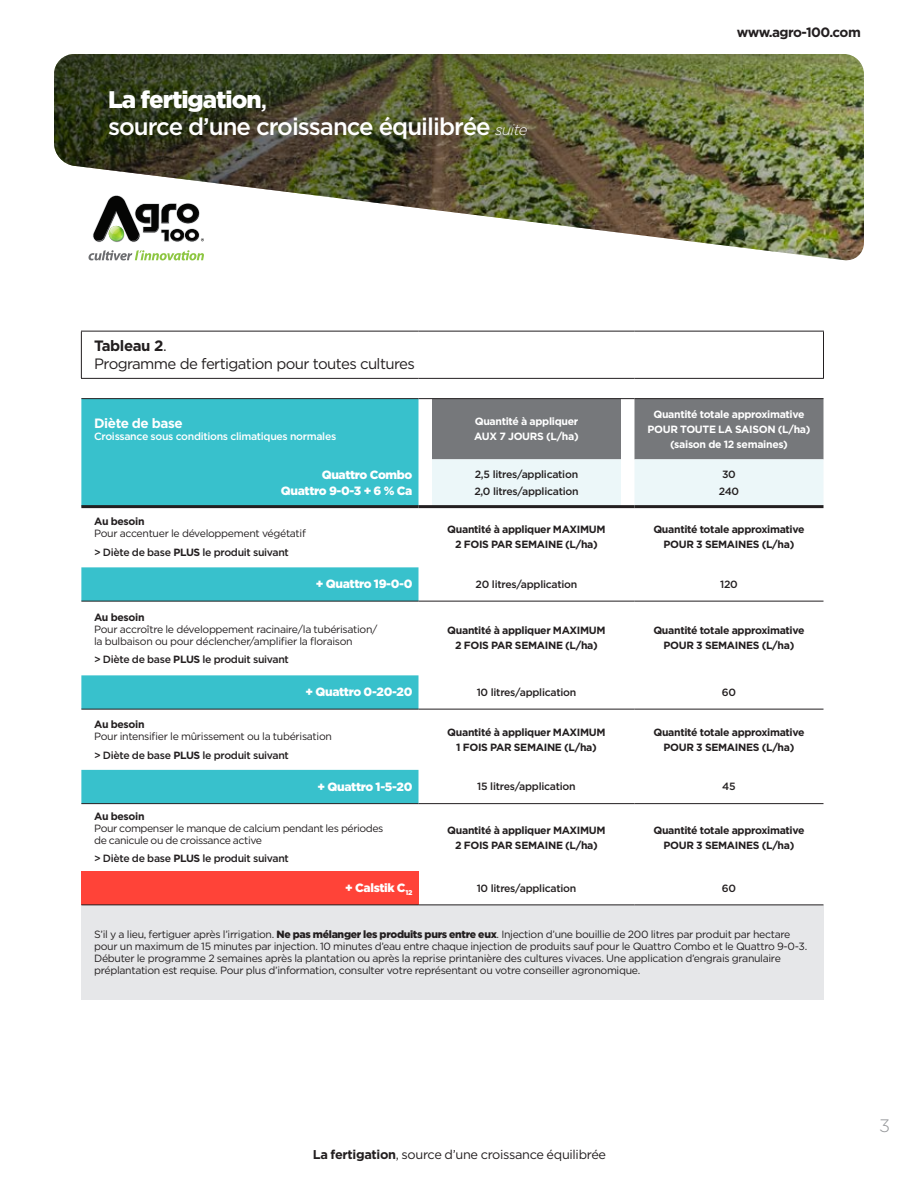
<style>
.page{position:relative;width:918px;height:1188px;background:#fff}
.page>*{position:absolute;margin:0;border:0;box-sizing:border-box;transform-origin:0 0}
.Nom{font:500 24px/27px "Gotham";letter-spacing:-.04em;color:#fff}
.t1{font:300 18px "Gotham";color:#939598}
.t2{font:15px "Gotham";letter-spacing:-.04em;color:#231f20}
.t3{font:700 15px "Gotham";letter-spacing:-.03em;color:#231f20}
.t4{font:700 13.5px "Gotham";letter-spacing:-.04em;color:#231f20}
.t5{font:700 13.5px "Gotham";letter-spacing:-.03em;color:#fff}
.t6{font:12.75px "Gotham";letter-spacing:-.025em;color:#231f20}
.t7{font:900 12px "Gotham";letter-spacing:-.03em;color:#fff}
.t8{font:10.5px/12px "Gotham";letter-spacing:-.03em;color:#231f20}
.t9{font:700 10.5px "Gotham";letter-spacing:-.03em;color:#231f20}
.t10{font:500 10.5px "Gotham";letter-spacing:-.03em;color:#231f20}
.t11{font:700 10.5px/15px "Gotham";letter-spacing:-.03em;color:#fff;text-align:center}
.t12{font:500 10.5px "Gotham";letter-spacing:-.03em;color:#fff}
.s1{font-weight:900}
.s2{font-weight:300;font-style:italic;font-size:15px}
.s3{font-weight:400}
.s4{font-weight:700}
</style>
<div class="page">
<img style="left:54px;top:54px;width:810px;height:207px">
<svg style="left:92px;top:194px;width:112px;height:49px"></svg>
<svg style="left:89px;top:250px;width:115px;height:10px"></svg>
<svg style="left:81px;top:399px;width:337px;height:404px;fill:#38c1cc"></svg>
<div style="left:81px;top:871px;width:337px;height:34px;background:#ff4338"></div>
<div style="left:81px;top:905px;width:743px;height:94px;background:#e6e7e9"></div>
<hr style="left:81px;top:331px;width:337px;height:1px;background:#231f20">
<hr style="left:81px;top:332px;width:1px;height:46px;background:#231f20">
<svg style="left:418px;top:331px;width:14px;height:1px"></svg>
<hr style="left:432px;top:331px;width:189px;height:1px;background:#231f20">
<svg style="left:621px;top:331px;width:13px;height:1px"></svg>
<hr style="left:634px;top:331px;width:190px;height:1px;background:#231f20">
<hr style="left:81px;top:378px;width:337px;height:1px;background:#231f20">
<svg style="left:418px;top:378px;width:14px;height:1px"></svg>
<hr style="left:432px;top:378px;width:189px;height:1px;background:#231f20">
<svg style="left:621px;top:378px;width:13px;height:1px"></svg>
<hr style="left:634px;top:378px;width:190px;height:1px;background:#231f20">
<hr style="left:81px;top:398px;width:337px;height:1px;background:#231f20">
<hr style="left:81px;top:601px;width:337px;height:1px;background:#231f20">
<svg style="left:418px;top:601px;width:14px;height:1px"></svg>
<hr style="left:432px;top:601px;width:189px;height:1px;background:#231f20">
<svg style="left:621px;top:601px;width:13px;height:1px"></svg>
<hr style="left:634px;top:601px;width:190px;height:1px;background:#231f20">
<hr style="left:81px;top:709px;width:337px;height:1px;background:#231f20">
<svg style="left:418px;top:709px;width:14px;height:1px"></svg>
<hr style="left:432px;top:709px;width:189px;height:1px;background:#231f20">
<svg style="left:621px;top:709px;width:13px;height:1px"></svg>
<hr style="left:634px;top:709px;width:190px;height:1px;background:#231f20">
<hr style="left:81px;top:803px;width:337px;height:1px;background:#231f20">
<svg style="left:418px;top:803px;width:14px;height:1px"></svg>
<hr style="left:432px;top:803px;width:189px;height:1px;background:#231f20">
<svg style="left:621px;top:803px;width:13px;height:1px"></svg>
<hr style="left:634px;top:803px;width:190px;height:1px;background:#231f20">
<hr style="left:81px;top:904px;width:337px;height:1px;background:#231f20">
<svg style="left:418px;top:904px;width:14px;height:1px"></svg>
<hr style="left:432px;top:904px;width:189px;height:1px;background:#231f20">
<svg style="left:621px;top:904px;width:13px;height:1px"></svg>
<hr style="left:634px;top:904px;width:190px;height:1px;background:#231f20">
<hr style="left:81px;top:505px;width:337px;height:3px;background:#231f20">
<svg style="left:418px;top:398px;width:406px;height:110px;background:#abb1b3"></svg>
<hr style="left:634px;top:505px;width:190px;height:3px;background:#231f20">
<hr style="left:823px;top:332px;width:1px;height:46px;background:#231f20">
<p class="Nom" style="left:108px;top:86px;width:421px"><span class="s1">La fertigation</span>,<br>source d’une croissance équilibrée <span class="s2">suite</span></p>
<p class="t4" style="left:737px;top:23px;width:126px">www.agro-100.com</p>
<p class="t3" style="left:94px;top:336px;width:74px">Tableau 2<span class="s3">.</span></p>
<p class="t2" style="left:94px;top:354px;width:322px">Programme de fertigation pour toutes cultures</p>
<p class="t5" style="left:94px;top:414px;width:90px">Diète de base</p>
<p class="t12" style="left:94px;top:429px;width:244px">Croissance sous conditions climatiques normales</p>
<p class="t7" style="left:322px;top:466px;width:92px">Quattro Combo</p>
<p class="t7" style="left:281px;top:483px;width:133px">Quattro 9-0-3 + 6 % Ca</p>
<p class="t9" style="left:94px;top:515px;width:52px">Au besoin</p>
<p class="t8" style="left:94px;top:527px;width:213px">Pour accentuer le développement végétatif</p>
<p class="t10" style="left:94px;top:545px;width:196px">&gt; Diète de base <span class="s4">PLUS</span> le produit suivant</p>
<p class="t11" style="left:475px;top:414px;width:105px">Quantité à appliquer</p>
<p class="t11" style="left:474px;top:429px;width:106px">AUX 7 JOURS (L/ha)</p>
<p class="t10" style="left:475px;top:468px;width:105px">2,5 litres/application</p>
<p class="t10" style="left:474px;top:484px;width:106px">2,0 litres/application</p>
<p class="t9" style="left:447px;top:522px;width:160px">Quantité à appliquer MAXIMUM</p>
<p class="t9" style="left:455px;top:537px;width:144px">2 FOIS PAR SEMAINE (L/ha)</p>
<p class="t11" style="left:653px;top:406px;width:153px">Quantité totale approximative</p>
<p class="t11" style="left:647px;top:421px;width:165px">POUR TOUTE LA SAISON (L/ha) (saison de 12 semaines)</p>
<p class="t10" style="left:722px;top:468px;width:15px">30</p>
<p class="t10" style="left:719px;top:484px;width:22px">240</p>
<p class="t9" style="left:653px;top:522px;width:153px">Quantité totale approximative</p>
<p class="t9" style="left:664px;top:537px;width:132px">POUR 3 SEMAINES (L/ha)</p>
<p class="t7" style="left:316px;top:576px;width:98px">+ Quattro 19-0-0</p>
<p class="t10" style="left:476px;top:577px;width:103px">20 litres/application</p>
<p class="t10" style="left:720px;top:577px;width:19px">120</p>
<p class="t9" style="left:94px;top:610px;width:52px">Au besoin</p>
<p class="t8" style="left:94px;top:623px;width:285px">Pour accroître le développement racinaire/la tubérisation/ la bulbaison ou pour déclencher/amplifier la floraison</p>
<p class="t10" style="left:94px;top:653px;width:196px">&gt; Diète de base <span class="s4">PLUS</span> le produit suivant</p>
<p class="t9" style="left:447px;top:624px;width:160px">Quantité à appliquer MAXIMUM</p>
<p class="t9" style="left:455px;top:639px;width:144px">2 FOIS PAR SEMAINE (L/ha)</p>
<p class="t9" style="left:653px;top:624px;width:153px">Quantité totale approximative</p>
<p class="t9" style="left:664px;top:639px;width:132px">POUR 3 SEMAINES (L/ha)</p>
<p class="t7" style="left:306px;top:684px;width:108px">+ Quattro 0-20-20</p>
<p class="t10" style="left:477px;top:685px;width:101px">10 litres/application</p>
<p class="t10" style="left:722px;top:685px;width:16px">60</p>
<p class="t9" style="left:94px;top:717px;width:52px">Au besoin</p>
<p class="t8" style="left:94px;top:730px;width:239px">Pour intensifier le mûrissement ou la tubérisation</p>
<p class="t10" style="left:94px;top:748px;width:196px">&gt; Diète de base <span class="s4">PLUS</span> le produit suivant</p>
<p class="t9" style="left:447px;top:725px;width:160px">Quantité à appliquer MAXIMUM</p>
<p class="t9" style="left:456px;top:740px;width:142px">1 FOIS PAR SEMAINE (L/ha)</p>
<p class="t9" style="left:653px;top:725px;width:153px">Quantité totale approximative</p>
<p class="t9" style="left:664px;top:740px;width:132px">POUR 3 SEMAINES (L/ha)</p>
<p class="t7" style="left:318px;top:778px;width:96px">+ Quattro 1-5-20</p>
<p class="t10" style="left:477px;top:780px;width:100px">15 litres/application</p>
<p class="t10" style="left:722px;top:780px;width:15px">45</p>
<p class="t9" style="left:94px;top:809px;width:52px">Au besoin</p>
<p class="t8" style="left:94px;top:822px;width:291px">Pour compenser le manque de calcium pendant les périodes de canicule ou de croissance active</p>
<p class="t10" style="left:94px;top:852px;width:196px">&gt; Diète de base <span class="s4">PLUS</span> le produit suivant</p>
<p class="t9" style="left:447px;top:823px;width:160px">Quantité à appliquer MAXIMUM</p>
<p class="t9" style="left:455px;top:838px;width:144px">2 FOIS PAR SEMAINE (L/ha)</p>
<p class="t9" style="left:653px;top:823px;width:153px">Quantité totale approximative</p>
<p class="t9" style="left:664px;top:838px;width:132px">POUR 3 SEMAINES (L/ha)</p>
<p class="t7" style="left:345px;top:880px;width:69px">+ Calstik C<sub>12</sub></p>
<p class="t10" style="left:477px;top:881px;width:101px">10 litres/application</p>
<p class="t10" style="left:722px;top:881px;width:16px">60</p>
<p class="t8" style="left:94px;top:928px;width:715px">S’il y a lieu, fertiguer après l’irrigation. <span class="s1">Ne pas mélanger les produits purs entre eux</span>. Injection d’une bouillie de 200 litres par produit par hectare pour un maximum de 15 minutes par injection. 10 minutes d’eau entre chaque injection de produits sauf pour le Quattro Combo et le Quattro 9-0-3.<br>Débuter le programme 2 semaines après la plantation ou après la reprise printanière des cultures vivaces. Une application d’engrais granulaire préplantation est requise. Pour plus d’information, consulter votre représentant ou votre conseiller agronomique.</p>
<p class="t6" style="left:313px;top:1147px;width:295px"><span class="s4">La fertigation</span>, source d’une croissance équilibrée</p>
<h2 class="t1" style="left:879px;top:1114px;width:12px">3</h2>
</div>
